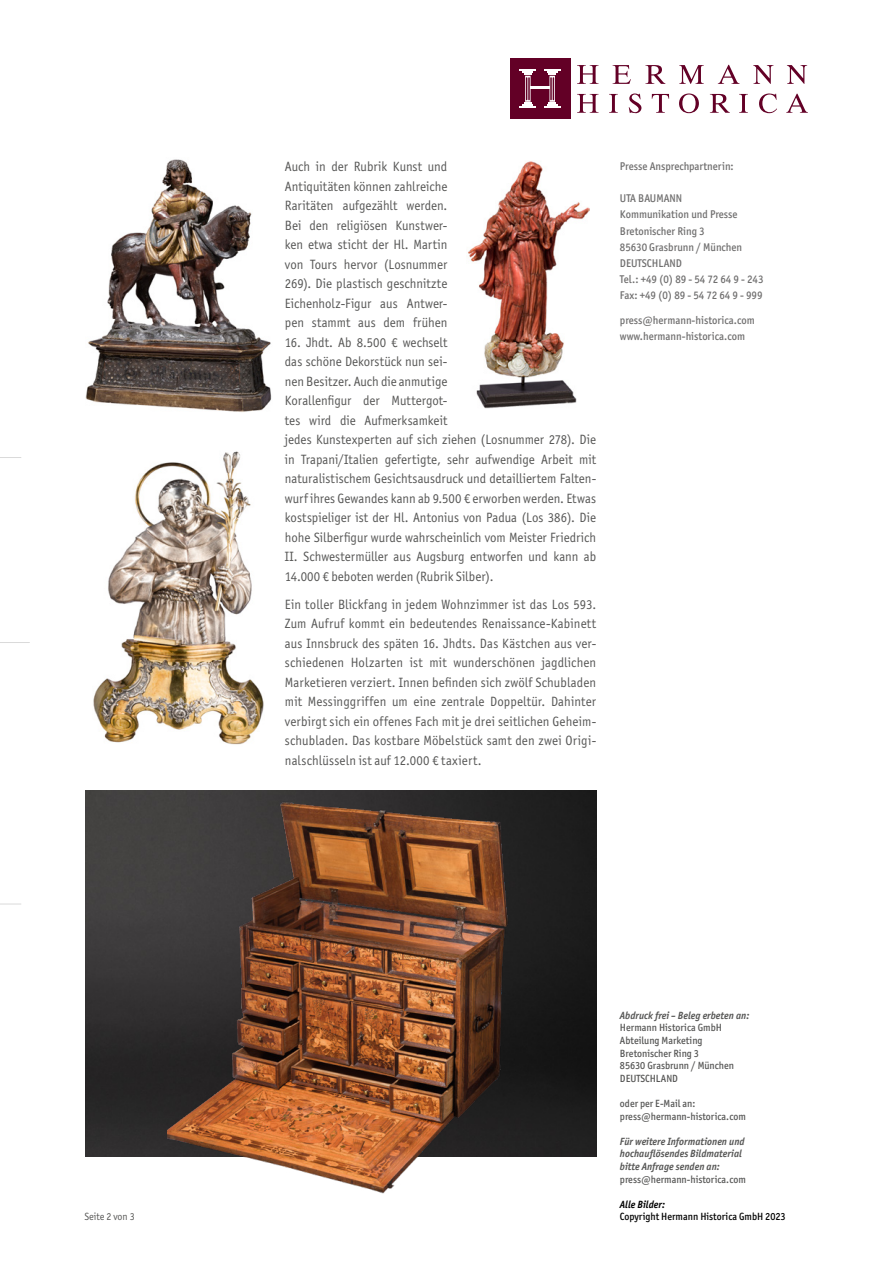
<style>
.page{position:relative;width:893px;height:1263px;background:#fff}
.page>*{position:absolute;margin:0;border:0;box-sizing:border-box;transform-origin:0 0}
.t1{font:13.5px/19.5px "Officina Sans ITC Std";letter-spacing:.005em;color:#575756;text-align:justify;scale:.95 1}
.t2{font:500 11.25px/16.2px "Officina Sans ITC Pro";color:#706f6f;scale:.95 1}
.t3{font:500 10.5px/12.6px "Officina Sans ITC Pro";color:#575756;scale:.95 1}
.t4{font:italic 700 10.5px/12.6px "Officina Sans ITC Pro";color:#575756;scale:.95 1}
.t5{font:500 10.5px "Officina Sans ITC Pro";color:#000;scale:.95 1}
.t6{font:italic 700 10.5px "Officina Sans ITC Pro";color:#000;scale:.95 1}
.t7{font:10.5px "Officina Sans ITC Std";color:#575756;scale:.95 1}
</style>
<div class="page">
<svg style="left:577px;top:65px;width:21px;height:19px"></svg>
<svg style="left:613px;top:65px;width:18px;height:19px"></svg>
<svg style="left:645px;top:65px;width:20px;height:19px"></svg>
<svg style="left:679px;top:65px;width:25px;height:19px"></svg>
<svg style="left:718px;top:65px;width:21px;height:19px"></svg>
<svg style="left:753px;top:65px;width:20px;height:19px"></svg>
<svg style="left:787px;top:65px;width:20px;height:19px"></svg>
<svg style="left:577px;top:94px;width:21px;height:19px"></svg>
<svg style="left:609px;top:94px;width:9px;height:19px"></svg>
<svg style="left:629px;top:94px;width:12px;height:19px"></svg>
<svg style="left:652px;top:94px;width:17px;height:19px"></svg>
<svg style="left:679px;top:94px;width:20px;height:19px"></svg>
<svg style="left:710px;top:94px;width:20px;height:19px"></svg>
<svg style="left:739px;top:94px;width:9px;height:19px"></svg>
<svg style="left:759px;top:94px;width:18px;height:19px"></svg>
<svg style="left:786px;top:94px;width:22px;height:19px"></svg>
<div style="left:510px;top:58px;width:60px;height:61px;background:#630026"></div>
<hr style="left:530px;top:87px;width:20px;height:2px;background:#fff">
<svg style="left:520px;top:70px;width:16px;height:38px"></svg>
<svg style="left:544px;top:70px;width:16px;height:38px"></svg>
<svg style="left:0;top:457px;width:21px;height:1px"></svg>
<hr style="left:0;top:642px;width:30px;height:1px;background:#dadada">
<svg style="left:0;top:904px;width:21px;height:1px"></svg>
<img style="left:93px;top:451px;width:171px;height:294px">
<img style="left:85px;top:159px;width:187px;height:253px">
<img style="left:468px;top:161px;width:121px;height:247px">
<img style="left:85px;top:791px;width:511px;height:366px">
<img style="left:167px;top:799px;width:344px;height:394px">
<p class="t7" style="left:84px;top:1211px;width:55px">Seite 2 von 3</p>
<p class="t1" style="left:285px;top:157px;width:172px">Auch in der Rubrik Kunst und Antiquitäten können zahlreiche Raritäten aufgezählt werden.<br>Bei den religiösen Kunstwer&shy;ken etwa sticht der Hl. Martin von Tours hervor (Losnummer 269). Die plastisch geschnitzte Eichenholz-Figur aus Antwer&shy;pen stammt aus dem frühen</p>
<p class="t1" style="left:285px;top:332px;width:329px;text-align:left">16. Jhdt. Ab 8.500 € wechselt<br>das schöne Dekorstück nun sei-<br>nen Besitzer. Auch die anmutige<br>Korallenfigur der Muttergot-<br>tes wird die Aufmerksamkeit<br>jedes Kunstexperten auf sich ziehen (Losnummer 278). Die in Trapani/Italien gefertigte, sehr aufwendige Arbeit mit naturalistischem Gesichtsausdruck und detailliertem Falten&shy;wurf ihres Gewandes kann ab 9.500 € erworben werden. Etwas kostspieliger ist der Hl. Antonius von Padua (Los 386). Die hohe Silberfigur wurde wahrscheinlich vom Meister Friedrich II. Schwestermüller aus Augsburg entworfen und kann ab 14.000 € beboten werden (Rubrik Silber).</p>
<p class="t1" style="left:285px;top:594px;width:329px">Ein toller Blickfang in jedem Wohnzimmer ist das Los 593.<br>Zum Aufruf kommt ein bedeutendes Renaissance-Kabinett aus Innsbruck des späten 16. Jhdts. Das Kästchen aus ver&shy;schiedenen Holzarten ist mit wunderschönen jagdlichen Marketieren verziert. Innen befinden sich zwölf Schubladen mit Messinggriffen um eine zentrale Doppeltür. Dahinter verbirgt sich ein offenes Fach mit je drei seitlichen Geheim&shy;schubladen. Das kostbare Möbelstück samt den zwei Origi&shy;nalschlüsseln ist auf 12.000 € taxiert.</p>
<p class="t2" style="left:620px;top:158px;width:121px">Presse Ansprechpartnerin:</p>
<p class="t2" style="left:620px;top:190px;width:152px">UTA BAUMANN<br>Kommunikation und Presse<br>Bretonischer Ring 3<br>85630 Grasbrunn / München<br>DEUTSCHLAND<br>Tel.: +49 (0) 89 - 54 72 64 9 - 243<br>Fax: +49 (0) 89 - 54 72 64 9 - 999</p>
<p class="t2" style="left:620px;top:312px;width:143px">press@hermann-historica.com www.hermann-historica.com</p>
<p class="t4" style="left:620px;top:1009px;width:138px">Abdruck frei – Beleg erbeten an:</p>
<p class="t3" style="left:620px;top:1021px;width:122px">Hermann Historica GmbH<br>Abteilung Marketing<br>Bretonischer Ring 3<br>85630 Grasbrunn / München<br>DEUTSCHLAND</p>
<p class="t3" style="left:620px;top:1097px;width:134px">oder per E-Mail an: press@hermann-historica.com</p>
<p class="t4" style="left:620px;top:1135px;width:133px">Für weitere Informationen und hochauflösendes Bildmaterial bitte Anfrage senden an:</p>
<p class="t3" style="left:620px;top:1173px;width:134px">press@hermann-historica.com</p>
<p class="t6" style="left:620px;top:1198px;width:49px">Alle Bilder:</p>
<p class="t5" style="left:620px;top:1210px;width:176px">Copyright Hermann Historica GmbH 2023</p>
</div>
